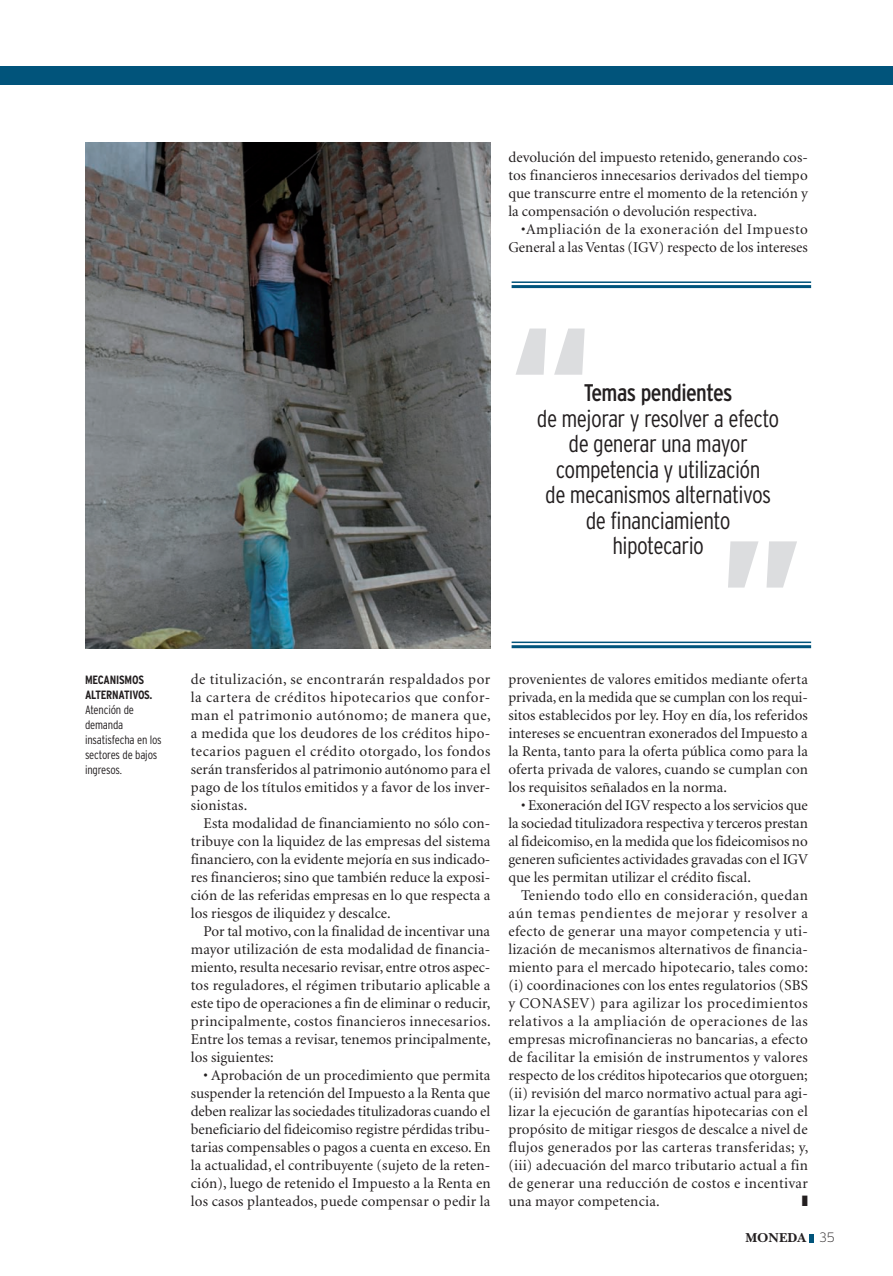
<style>
.page{position:relative;width:893px;height:1276px;background:#fff}
.page>*{position:absolute;margin:0;border:0;box-sizing:border-box;transform-origin:0 0}
.t1{font:900 condensed 166.2px "Interstate";color:#dcdddf}
.t2{font:300 condensed 24px/25.5px "Interstate";letter-spacing:-.025em;color:#231f20;text-align:center}
.t3{font:condensed 24px "Interstate";letter-spacing:-.025em;color:#231f20}
.t4{font:15px/18px "Minion";letter-spacing:.005em;color:#231f20;text-align:justify}
.t5{font:13.5px "New Baskerville Bold SC";color:#231f20}
.t6{font:300 condensed 12px/15px "Interstate";letter-spacing:-.015em;color:#231f20}
.t7{font:700 condensed 12px/15px "Interstate";letter-spacing:-.015em;color:#231f20}
.s1{font-family:"Interstate";font-weight:200}
</style>
<div class="page">
<div style="left:0;top:67px;width:893px;height:18px;background:#01547b"></div>
<svg style="left:809px;top:1234px;width:4px;height:8px"></svg>
<hr style="left:512px;top:645px;width:299px;height:3px;background:#01547b">
<hr style="left:512px;top:285px;width:299px;height:3px;background:#01547b">
<hr style="left:512px;top:281px;width:299px;height:2px;background:#01547b">
<hr style="left:512px;top:641px;width:299px;height:2px;background:#01547b">
<img style="left:85px;top:143px;width:405px;height:505px">
<p class="t4" style="left:508px;top:149px;width:301px">devolución del impuesto retenido, generando cos&shy;tos financieros innecesarios derivados del tiempo que transcurre entre el momento de la retención y la compensación o devolución respectiva.</p>
<p class="t4" style="left:508px;top:221px;width:301px;text-align:right">•Ampliación de la exoneración del Impuesto<br>General a las Ventas (IGV) respecto de los intereses</p>
<h1 class="t1" style="left:510px;top:294px;width:85px">“</h1>
<h2 class="t3" style="left:584px;top:379px;width:150px">Temas pendientes</h2>
<h2 class="t2" style="left:537px;top:405px;width:244px">de mejorar y resolver a efecto de generar una mayor competencia y utilización<br>de mecanismos alternativos de financiamiento<br>hipotecario</h2>
<h1 class="t1" style="left:803px;top:622px;width:85px;rotate:-180deg">“</h1>
<p class="t7" style="left:85px;top:672px;width:69px">MECA NISMOS<br>ALT ERNAT IVOS.</p>
<p class="t6" style="left:85px;top:702px;width:78px">Atención de demanda insatisfecha en los sectores de bajos ingresos.</p>
<p class="t4" style="left:191px;top:671px;width:301px">de titulización, se encontrarán respaldados por la cartera de créditos hipotecarios que confor&shy;man el patrimonio autónomo; de manera que, a medida que los deudores de los créditos hipo&shy;tecarios paguen el crédito otorgado, los fondos serán transferidos al patrimonio autónomo para el pago de los títulos emitidos y a favor de los inver&shy;sionistas.</p>
<p class="t4" style="left:191px;top:815px;width:301px;text-indent:13px">Esta modalidad de financiamiento no sólo con&shy;tribuye con la liquidez de las empresas del sistema financiero, con la evidente mejoría en sus indicado&shy;res financieros; sino que también reduce la exposi&shy;ción de las referidas empresas en lo que respecta a los riesgos de iliquidez y descalce.</p>
<p class="t4" style="left:191px;top:923px;width:301px;text-indent:13px">Por tal motivo, con la finalidad de incentivar una mayor utilización de esta modalidad de financia&shy;miento, resulta necesario revisar, entre otros aspec&shy;tos reguladores, el régimen tributario aplicable a este tipo de operaciones a fin de eliminar o reducir, principalmente, costos financieros innecesarios.<br>Entre los temas a revisar, tenemos principalmente, los siguientes:</p>
<p class="t4" style="left:191px;top:1067px;width:301px;text-indent:13px">• Aprobación de un procedimiento que permita suspender la retención del Impuesto a la Renta que deben realizar las sociedades titulizadoras cuando el beneficiario del fideicomiso registre pérdidas tribu&shy;tarias compensables o pagos a cuenta en exceso. En la actualidad, el contribuyente (sujeto de la reten&shy;ción), luego de retenido el Impuesto a la Renta en los casos planteados, puede compensar o pedir la</p>
<p class="t4" style="left:508px;top:671px;width:301px">provenientes de valores emitidos mediante oferta privada, en la medida que se cumplan con los requi&shy;sitos establecidos por ley. Hoy en día, los referidos intereses se encuentran exonerados del Impuesto a la Renta, tanto para la oferta pública como para la oferta privada de valores, cuando se cumplan con los requisitos señalados en la norma.</p>
<p class="t4" style="left:508px;top:797px;width:301px;text-indent:13px">• Exoneración del IGV respecto a los servicios que la sociedad titulizadora respectiva y terceros prestan al fideicomiso, en la medida que los fideicomisos no generen suficientes actividades gravadas con el IGV que les permitan utilizar el crédito fiscal.</p>
<p class="t4" style="left:508px;top:887px;width:302px;text-indent:13px">Teniendo todo ello en consideración, quedan aún temas pendientes de mejorar y resolver a efecto de generar una mayor competencia y uti&shy;lización de mecanismos alternativos de financia&shy;miento para el mercado hipotecario, tales como: (i) coordinaciones con los entes regulatorios (SBS y CONASEV) para agilizar los procedimientos relativos a la ampliación de operaciones de las empresas microfinancieras no bancarias, a efecto de facilitar la emisión de instrumentos y valores respecto de los créditos hipotecarios que otorguen; (ii) revisión del marco normativo actual para agi&shy;lizar la ejecución de garantías hipotecarias con el propósito de mitigar riesgos de descalce a nivel de flujos generados por las carteras transferidas; y, (iii) adecuación del marco tributario actual a fin de generar una reducción de costos e incentivar una mayor competencia.</p>
<p class="t5" style="left:745px;top:1230px;width:91px">MONEDA <span class="s1">35</span></p>
</div>
